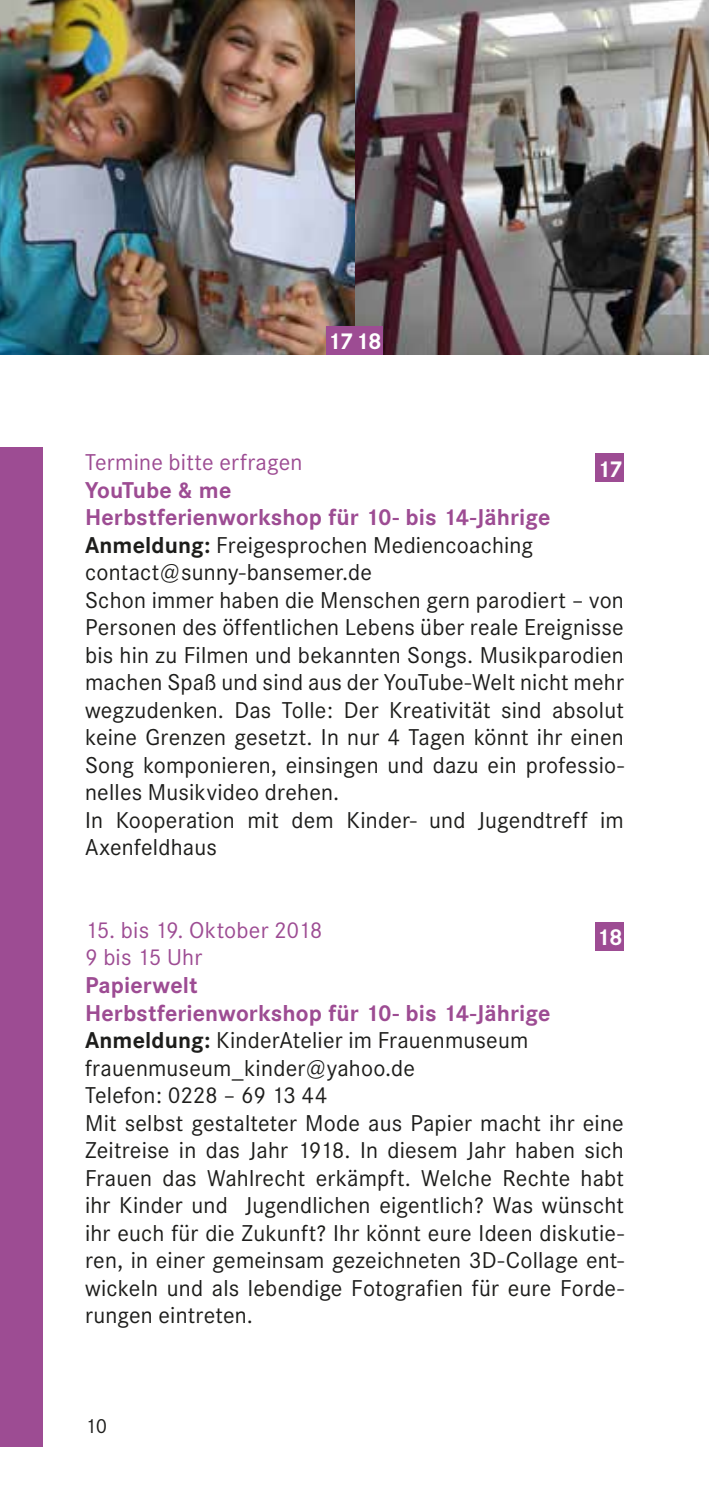
<style>
.page{position:relative;width:709px;height:1489px;background:#fff}
.page>*{position:absolute;margin:0;border:0;box-sizing:border-box;transform-origin:0 0}
.t1{font:22.5px/27.5px "Corporate SBQ";letter-spacing:.01em;color:#1d1d1b}
.t2{font:22.5px/27.5px "Corporate SBQ";letter-spacing:.01em;color:#9d4c93}
.t3{font:700 22.5px "Corporate SBQ";letter-spacing:-.06em;color:#fff}
.t4{font:20px "Corporate SBQ";color:#1d1d1b}
.s1{font-weight:700;color:#9d4c93}
.s2{font-weight:700}
</style>
<div class="page">
<div style="left:0;top:446px;width:43px;height:1000px;background:#9d4c93"></div>
<img style="left:0;top:0;width:709px;height:354px">
<div style="left:326px;top:326px;width:28px;height:28px;background:#9d4c93"></div>
<div style="left:595px;top:454px;width:29px;height:28px;background:#9d4c93"></div>
<div style="left:354px;top:326px;width:29px;height:28px;background:#9d4c93"></div>
<div style="left:595px;top:922px;width:29px;height:28px;background:#9d4c93"></div>
<p class="t3" style="left:327px;top:327px;width:56px">17 18</p>
<p class="t2" style="left:85px;top:449px;width:219px">Termine bitte erfragen</p>
<p class="t1" style="left:85px;top:476px;width:540px"><span class="s1">YouTube &amp; me<br>Herbstferienworkshop für 10- bis 14-Jährige </span><span class="s2">Anmeldung:</span> Freigesprochen Mediencoaching contact@sunny-bansemer.de<br>Schon immer haben die Menschen gern parodiert – von Personen des öffentlichen Lebens über reale Ereignisse bis hin zu Filmen und bekannten Songs. Musikparodien machen Spaß und sind aus der YouTube-Welt nicht mehr wegzudenken. Das Tolle: Der Kreativität sind absolut keine Grenzen gesetzt. In nur 4 Tagen könnt ihr einen Song komponieren, einsingen und dazu ein professio&shy;nelles Musikvideo drehen.<br>In Kooperation mit dem Kinder- und Jugendtreff im Axenfeldhaus</p>
<p class="t3" style="left:597px;top:455px;width:27px">17</p>
<p class="t2" style="left:85px;top:916px;width:239px">15. bis 19. Oktober 2018<br>9 bis 15 Uhr</p>
<p class="t1" style="left:85px;top:971px;width:540px"><span class="s1">Papierwelt<br>Herbstferienworkshop für 10- bis 14-Jährige </span><span class="s2">Anmeldung:</span> KinderAtelier im Frauenmuseum frauenmuseum_kinder@yahoo.de<br>Telefon: 0228 – 69 13 44<br>Mit selbst gestalteter Mode aus Papier macht ihr eine Zeitreise in das Jahr 1918. In diesem Jahr haben sich Frauen das Wahlrecht erkämpft. Welche Rechte habt ihr Kinder und Jugendlichen eigentlich? Was wünscht ihr euch für die Zukunft? Ihr könnt eure Ideen diskutie&shy;ren, in einer gemeinsam gezeichneten 3D-Collage ent&shy;wickeln und als lebendige Fotografien für eure Forde&shy;rungen eintreten.</p>
<p class="t3" style="left:596px;top:923px;width:28px">18</p>
<p class="t4" style="left:85px;top:1413px;width:24px">10</p>
</div>
